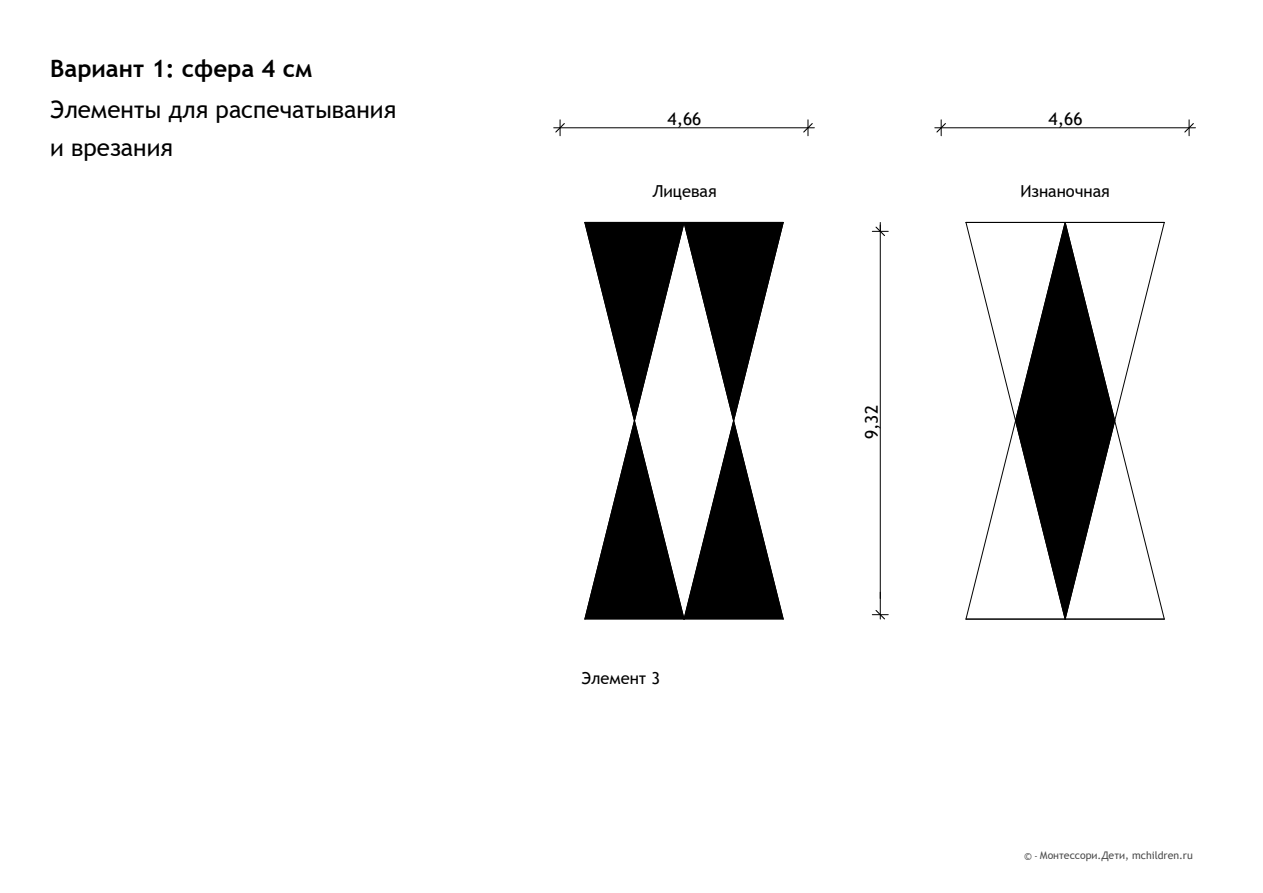
<style>
.page{position:relative;width:1263px;height:893px;background:#fff}
.page>*{position:absolute;margin:0;border:0;box-sizing:border-box;transform-origin:0 0}
.t1{font:24px/37.8px "Trebuchet MS";color:#000}
.t2{font:700 24px "Trebuchet MS";color:#000}
.t3{font:17.55px "Trebuchet MS";color:#000}
.t4{font:16.5px "Trebuchet MS";color:#000}
.t5{font:10.5px "Trebuchet MS";color:#4c4c4c}
.s1{font-size:8.7px}
</style>
<div class="page">
<svg style="left:965px;top:222px;width:200px;height:398px"></svg>
<svg style="left:584px;top:222px;width:200px;height:398px"></svg>
<hr style="left:966px;top:619px;width:198px;height:1px;background:#000">
<hr style="left:966px;top:222px;width:198px;height:1px;background:#000">
<hr style="left:560px;top:127px;width:248px;height:1px;background:#000">
<svg style="left:554px;top:120px;width:12px;height:16px"></svg>
<svg style="left:802px;top:120px;width:12px;height:16px"></svg>
<hr style="left:941px;top:127px;width:248px;height:1px;background:#000">
<svg style="left:935px;top:120px;width:12px;height:16px"></svg>
<svg style="left:1183px;top:120px;width:12px;height:16px"></svg>
<hr style="left:880px;top:222px;width:1px;height:397px;background:#000">
<svg style="left:872px;top:609px;width:16px;height:11px"></svg>
<svg style="left:872px;top:225px;width:16px;height:12px"></svg>
<p class="t2" style="left:50px;top:53px;width:264px">Вариант 1: сфера 4 см</p>
<p class="t1" style="left:50px;top:90px;width:347px">Элементы для распечатывания и врезания</p>
<p class="t3" style="left:667px;top:108px;width:35px">4,66</p>
<p class="t3" style="left:1048px;top:108px;width:35px">4,66</p>
<p class="t4" style="left:652px;top:181px;width:66px">Лицевая</p>
<p class="t4" style="left:1020px;top:181px;width:91px">Изнаночная</p>
<p class="t4" style="left:581px;top:668px;width:80px">Элемент 3</p>
<p class="t3" style="left:860px;top:439px;width:35px;rotate:-90deg">9,32</p>
<p class="t5" style="left:1024px;top:849px;width:170px">© <span class="s1">-</span> Монтессори.Дети, mchildren.ru</p>
</div>
